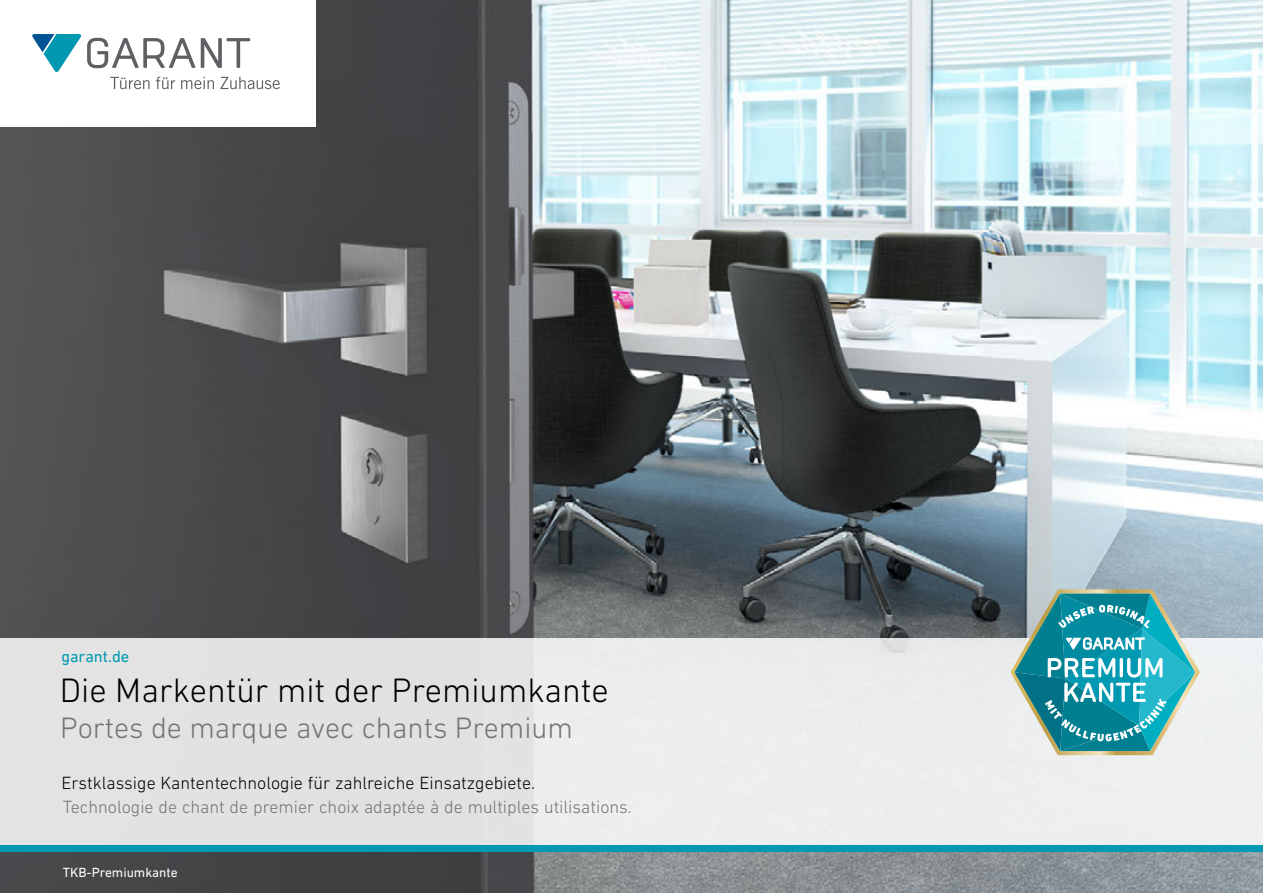
<style>
.page{position:relative;width:1263px;height:893px;background:#fff}
.page>*{position:absolute;margin:0;border:0;box-sizing:border-box;transform-origin:0 0}
.t1{font:300 34.5px "DIN Next LT Pro";color:#000}
.t2{font:300 30px "DIN Next LT Pro";color:#717479}
.t3{font:300 18px "DIN Next LT Pro";color:#717479}
.t4{font:300 18px "DIN Next LT Pro";color:#000}
.t5{font:16.5px "DIN Next LT Pro";letter-spacing:-.005em;color:#0099b1}
.t6{font:13.5px "DIN Next LT Pro";color:#fff}
</style>
<div class="page">
<img style="left:0;top:0;width:1263px;height:893px">
<div style="left:0;top:638px;width:1263px;height:207px;background:#eaebeb"></div>
<div style="left:0;top:845px;width:1263px;height:6px;background:#0099b1"></div>
<svg style="left:1010px;top:589px;width:190px;height:166px"></svg>
<div style="left:0;top:0;width:315px;height:126px;background:#fff"></div>
<svg style="left:32px;top:34px;width:248px;height:55px"></svg>
<p class="t5" style="left:62px;top:647px;width:69px">garant.de</p>
<h1 class="t1" style="left:60px;top:670px;width:550px">Die Markentür mit der Premiumkante</h1>
<h2 class="t2" style="left:60px;top:710px;width:514px">Portes de marque avec chants Premium</h2>
<p class="t4" style="left:61px;top:773px;width:475px">Erstklassige Kantentechnologie für zahlreiche Einsatzgebiete.</p>
<p class="t3" style="left:63px;top:797px;width:571px">Technologie de chant de premier choix adaptée à de multiples utilisations.</p>
<p class="t6" style="left:63px;top:864px;width:116px">TKB-Premiumkante</p>
</div>
